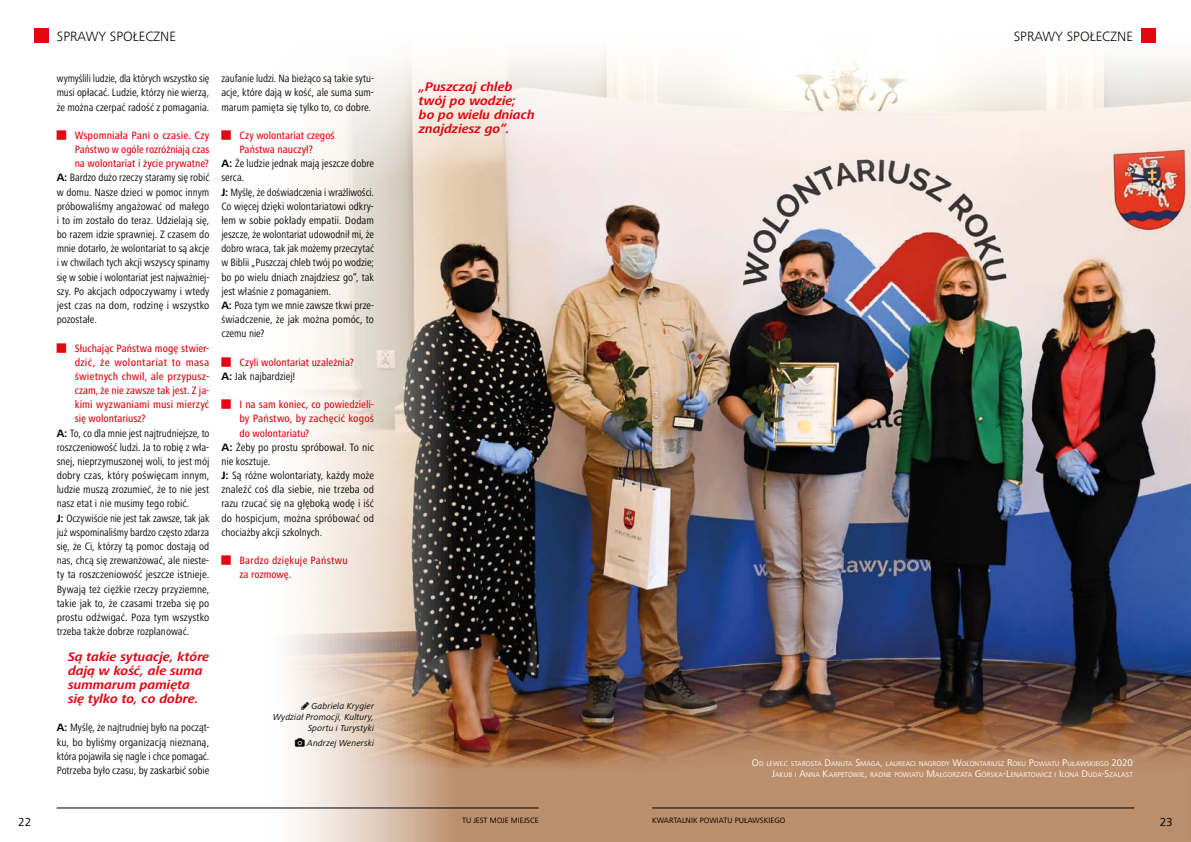
<style>
.page{position:relative;width:1191px;height:842px;background:#fff}
.page>*{position:absolute;margin:0;border:0;box-sizing:border-box;transform-origin:0 0}
.t1{font:300 14px "Frutiger Next";color:#000}
.t2{font:italic 700 13px/14.2px "Frutiger Next";color:#e30613}
.t3{font:12px "Frutiger Next";color:#000}
.t4{font:condensed 11px/14.2px "Frutiger Next";color:#000;text-align:justify}
.t5{font:500 condensed 11px/14.2px "Frutiger Next";letter-spacing:.005em;color:#e30613}
.t6{font:condensed 11px "Frutiger Next";color:#000;scale:1.04 1}
.t7{font:500 condensed 11px "Frutiger Next";letter-spacing:.005em;color:#e30613;scale:1.04 1}
.t8{font:500 condensed 11px "Frutiger Next";letter-spacing:.025em;color:#e30613;scale:1.04 1}
.t9{font:italic 9px/11.3px "Frutiger Next";letter-spacing:.01em;color:#000;text-align:right}
.t10{font:8px "Frutiger Next";color:#000}
.t11{font:7px/11px "Frutiger Next";letter-spacing:.01em;color:#fff;text-align:right}
.s1{font-weight:700;font-stretch:normal}
.s2{font-weight:700;font-stretch:normal;color:#000}
.s3{font-weight:400;color:#000}
.s4{font-size:10px}
</style>
<div class="page">
<img style="left:260px;top:28px;width:931px;height:814px">
<hr style="left:57px;top:808px;width:482px;height:1px;background:#000">
<hr style="left:652px;top:808px;width:482px;height:1px;background:#000">
<div style="left:1141px;top:28px;width:14px;height:15px;background:#e30613"></div>
<div style="left:34px;top:28px;width:14px;height:15px;background:#e30613"></div>
<svg style="left:301px;top:702px;width:8px;height:7px"></svg>
<svg style="left:295px;top:738px;width:10px;height:8px"></svg>
<p class="t1" style="left:57px;top:28px;width:121px">SPRAWY SPOŁECZNE</p>
<p class="t1" style="left:1013px;top:28px;width:121px">SPRAWY SPOŁECZNE</p>
<p class="t4" style="left:57px;top:71px;width:154px">wymyślili ludzie, dla których wszystko się musi opłacać. Ludzie, którzy nie wierzą, że można czerpać radość z pomagania.</p>
<p class="t5" style="left:75px;top:128px;width:136px">Wspomniała Pani o czasie. Czy</p>
<p class="t5" style="left:75px;top:142px;width:136px">Państwo w ogóle rozróżniają czas</p>
<p class="t5" style="left:75px;top:156px;width:136px">na wolontariat i życie prywatne?</p>
<p class="t4" style="left:57px;top:171px;width:154px"><span class="s1">A:</span> Bardzo dużo rzeczy staramy się robić</p>
<p class="t4" style="left:57px;top:185px;width:154px">w domu. Nasze dzieci w pomoc innym</p>
<p class="t4" style="left:57px;top:199px;width:154px">próbowaliśmy angażować od małego</p>
<p class="t4" style="left:57px;top:213px;width:154px">i to im zostało do teraz. Udzielają się,</p>
<p class="t4" style="left:57px;top:227px;width:154px">bo razem idzie sprawniej. Z czasem do</p>
<p class="t4" style="left:57px;top:242px;width:154px">mnie dotarło, że wolontariat to są akcje</p>
<p class="t4" style="left:57px;top:256px;width:154px">i w chwilach tych akcji wszyscy spinamy</p>
<p class="t4" style="left:57px;top:270px;width:154px">się w sobie i wolontariat jest najważniej-</p>
<p class="t4" style="left:57px;top:284px;width:154px">szy. Po akcjach odpoczywamy i wtedy</p>
<p class="t4" style="left:57px;top:298px;width:154px">jest czas na dom, rodzinę i wszystko</p>
<p class="t4" style="left:57px;top:312px;width:42px">pozostałe.</p>
<p class="t5" style="left:75px;top:341px;width:136px">Słuchając Państwa mogę stwier-</p>
<p class="t8" style="left:75px;top:356px;width:131px">dzić, że wolontariat to masa</p>
<p class="t7" style="left:75px;top:370px;width:131px">świetnych chwil, ale przypusz-</p>
<p class="t5" style="left:75px;top:383px;width:136px">czam, że nie zawsze tak jest. Z ja-</p>
<p class="t5" style="left:75px;top:397px;width:136px">kimi wyzwaniami musi mierzyć</p>
<p class="t5" style="left:75px;top:412px;width:72px">się wolontariusz?</p>
<p class="t4" style="left:57px;top:426px;width:154px"><span class="s1">A:</span> To, co dla mnie jest najtrudniejsze, to</p>
<p class="t4" style="left:57px;top:440px;width:154px">roszczeniowość ludzi. Ja to robię z wła-</p>
<p class="t4" style="left:57px;top:454px;width:154px">snej, nieprzymuszonej woli, to jest mój</p>
<p class="t4" style="left:57px;top:468px;width:154px">dobry czas, który poświęcam innym,</p>
<p class="t4" style="left:57px;top:482px;width:154px">ludzie muszą zrozumieć, że to nie jest</p>
<p class="t4" style="left:57px;top:497px;width:134px">nasz etat i nie musimy tego robić.</p>
<p class="t4" style="left:57px;top:511px;width:154px"><span class="s1">J:</span> Oczywiście nie jest tak zawsze, tak jak</p>
<p class="t4" style="left:57px;top:525px;width:154px">już wspominaliśmy bardzo często zdarza</p>
<p class="t4" style="left:57px;top:539px;width:154px">się, że Ci, którzy tą pomoc dostają od</p>
<p class="t4" style="left:57px;top:553px;width:154px">nas, chcą się zrewanżować, ale nieste-</p>
<p class="t4" style="left:57px;top:568px;width:154px">ty ta roszczeniowość jeszcze istnieje.</p>
<p class="t4" style="left:57px;top:582px;width:154px">Bywają też ciężkie rzeczy przyziemne,</p>
<p class="t4" style="left:57px;top:596px;width:154px">takie jak to, że czasami trzeba się po</p>
<p class="t4" style="left:57px;top:610px;width:154px">prostu odźwigać. Poza tym wszystko</p>
<p class="t4" style="left:57px;top:624px;width:134px">trzeba także dobrze rozplanować.</p>
<p class="t2" style="left:68px;top:649px;width:143px">Są takie sytuacje, które dają w kość, ale suma summarum pamięta się tylko to, co dobre.</p>
<p class="t4" style="left:57px;top:721px;width:154px"><span class="s1">A:</span> Myślę, że najtrudniej było na począt&shy;ku, bo byliśmy organizacją nieznaną, która pojawiła się nagle i chce pomagać.<br>Potrzeba było czasu, by zaskarbić sobie</p>
<p class="t4" style="left:221px;top:71px;width:154px">zaufanie ludzi. Na bieżąco są takie sytu&shy;acje, które dają w kość, ale suma sum&shy;marum pamięta się tylko to, co dobre.</p>
<p class="t5" style="left:239px;top:128px;width:97px">Czy wolontariat czegoś</p>
<p class="t5" style="left:239px;top:142px;width:75px">Państwa nauczył?</p>
<p class="t4" style="left:221px;top:156px;width:154px"><span class="s1">A:</span> Że ludzie jednak mają jeszcze dobre</p>
<p class="t4" style="left:221px;top:171px;width:24px">serca.</p>
<p class="t4" style="left:221px;top:185px;width:154px"><span class="s1">J:</span> Myślę, że doświadczenia i wrażliwości.</p>
<p class="t4" style="left:221px;top:199px;width:154px">Co więcej dzięki wolontariatowi odkry-</p>
<p class="t4" style="left:221px;top:213px;width:154px">łem w sobie pokłady empatii. Dodam</p>
<p class="t4" style="left:221px;top:227px;width:154px">jeszcze, że wolontariat udowodnił mi, że</p>
<p class="t4" style="left:221px;top:242px;width:154px">dobro wraca, tak jak możemy przeczytać</p>
<p class="t4" style="left:221px;top:256px;width:154px">w Biblii „Puszczaj chleb twój po wodzie;</p>
<p class="t4" style="left:221px;top:270px;width:154px">bo po wielu dniach znajdziesz go”, tak</p>
<p class="t4" style="left:221px;top:284px;width:111px">jest właśnie z pomaganiem.</p>
<p class="t4" style="left:221px;top:298px;width:154px"><span class="s1">A:</span> Poza tym we mnie zawsze tkwi prze-</p>
<p class="t4" style="left:221px;top:312px;width:154px">świadczenie, że jak można pomóc, to</p>
<p class="t4" style="left:221px;top:327px;width:45px">czemu nie?</p>
<p class="t5" style="left:221px;top:355px;width:134px;text-indent:18px">Czyli wolontariat uzależnia?<br><span class="s2">A:</span> <span class="s3">Jak najbardziej!</span></p>
<p class="t5" style="left:239px;top:397px;width:136px">I na sam koniec, co powiedzieli-</p>
<p class="t5" style="left:239px;top:412px;width:136px">by Państwo, by zachęcić kogoś</p>
<p class="t5" style="left:239px;top:426px;width:71px">do wolontariatu?</p>
<p class="t4" style="left:221px;top:440px;width:154px"><span class="s1">A:</span> Żeby po prostu spróbował. To nic</p>
<p class="t4" style="left:221px;top:454px;width:51px">nie kosztuje.</p>
<p class="t4" style="left:221px;top:468px;width:154px"><span class="s1">J:</span> Są różne wolontariaty, każdy może</p>
<p class="t6" style="left:221px;top:483px;width:148px">znaleźć coś dla siebie, nie trzeba od</p>
<p class="t4" style="left:221px;top:497px;width:154px">razu rzucać się na głęboką wodę i iść</p>
<p class="t6" style="left:221px;top:512px;width:148px">do hospicjum, można spróbować od</p>
<p class="t4" style="left:221px;top:525px;width:102px">chociażby akcji szkolnych.</p>
<p class="t5" style="left:239px;top:553px;width:110px">Bardzo dziękuje Państwu za rozmowę.</p>
<p class="t9" style="left:273px;top:700px;width:102px">Gabriela Krygier<br>Wydział Promocji, Kultury,<br>Sportu i Turystyki</p>
<p class="t9" style="left:307px;top:737px;width:68px">Andrzej Wenerski</p>
<p class="t2" style="left:419px;top:79px;width:117px">„Puszczaj chleb twój po wodzie; bo po wielu dniach znajdziesz go”.</p>
<p class="t11" style="left:752px;top:758px;width:382px"><span class="s4">O</span>D LEWEJ<span class="s4">:</span> STAROSTA <span class="s4">D</span>ANUTA <span class="s4">S</span>MAGA<span class="s4">,</span> LAUREACI NAGRODY <span class="s4">W</span>OLONTARIUSZ <span class="s4">R</span>OKU <span class="s4">P</span>OWIATU <span class="s4">P</span>UŁAWSKIEGO <span class="s4">2020<br>J</span>AKUB I <span class="s4">A</span>NNA <span class="s4">K</span>ARPETOWIE<span class="s4">,</span> RADNE POWIATU <span class="s4">M</span> AŁGORZATA <span class="s4">G</span> ÓRSKA<span class="s4">-L</span>ENARTOWICZ I <span class="s4">I</span> LONA <span class="s4">D</span> UDA<span class="s4">-S</span>ZALAST</p>
<p class="t3" style="left:18px;top:815px;width:15px">22</p>
<p class="t10" style="left:462px;top:816px;width:78px">TU JEST MOJE MIEJSCE</p>
<p class="t10" style="left:652px;top:816px;width:135px">KWARTALNIK POWIATU PUŁAWSKIEGO</p>
<p class="t3" style="left:1159px;top:815px;width:15px">23</p>
</div>
